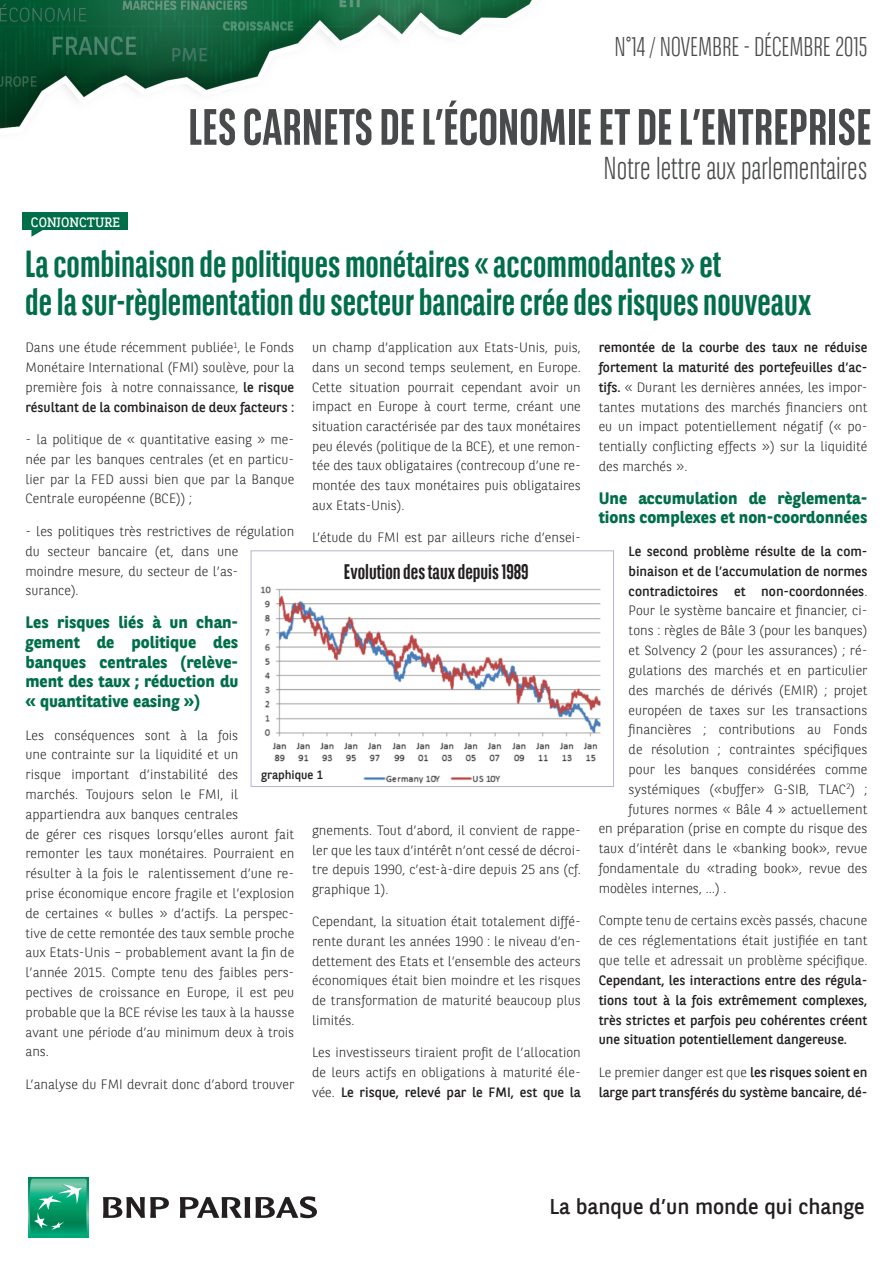
<style>
.page{position:relative;width:893px;height:1263px;background:#fff}
.page>*{position:absolute;margin:0;border:0;box-sizing:border-box;transform-origin:0 0}
.t1{font:700 51px "BNPP Sans Condensed";color:#494a4b}
.t2{font:700 37.5px/37.5px "BNPP Sans Condensed";color:#006e49}
.t3{font:300 31.5px "BNPP Sans Condensed";color:#494a4b}
.t4{font:300 27px "BNPP Sans Condensed";color:#494a4b}
.t5{font:21.3px "BNPP Sans";color:#231f20}
.t6{font:21.15px "BNPP Sans";color:#231f20}
.t7{font:700 21px "BNPP Sans Condensed";color:#231f20}
.t8{font:700 16.5px/19.8px "BNPP Sans";color:#006e49;text-align:justify}
.t9{font:300 13.5px/19.8px "BNPP Sans";color:#231f20;text-align:justify}
.t10{font:13.5px/19.8px "BNPP Sans";color:#231f20;text-align:justify}
.t11{font:13.5px "BNPP Slab Serif Expanded";color:#fff;scale:.83 1}
.t12{font:12px "BNPP Sans";color:#231f20}
.s1{font-weight:400}
.s2{font-weight:300}
</style>
<div class="page">
<svg style="left:28px;top:1177px;width:60px;height:60px"></svg>
<svg style="left:29px;top:1178px;width:59px;height:60px"></svg>
<svg style="left:103px;top:1197px;width:66px;height:21px"></svg>
<svg style="left:180px;top:1196px;width:137px;height:23px"></svg>
<div style="left:22px;top:213px;width:106px;height:17px;background:#006e49"></div>
<svg style="left:31px;top:230px;width:12px;height:7px"></svg>
<img style="left:0;top:0;width:532px;height:129px">
<div style="left:251px;top:551px;width:363px;height:236px;background:#fff;border:1px solid #b5b4cf"></div>
<img style="left:256px;top:586px;width:345px;height:200px">
<p class="t4" style="left:614px;top:32px;width:255px">N°14 / NOVEMBRE - DÉCEMBRE 2015</p>
<p class="t11" style="left:31px;top:215px;width:109px">CONJONCTURE</p>
<p class="t1" style="left:188px;top:100px;width:685px">LES CARNETS DE L’ÉCONOMIE ET DE L’ENTREPRISE</p>
<p class="t3" style="left:603px;top:151px;width:265px">Notre lettre aux parlementaires</p>
<p class="t2" style="left:25px;top:247px;width:788px">La combinaison de politiques monétaires « accommodantes » et<br>de la sur-règlementation du secteur bancaire crée des risques nouveaux</p>
<p class="t9" style="left:26px;top:337px;width:270px">Dans une étude récemment publiée<sup>1</sup>, le Fonds Monétaire International (FMI) soulève, pour la première fois à notre connaissance, <span class="s1">le risque résultant de la combinaison de deux facteurs :</span></p>
<p class="t9" style="left:26px;top:429px;width:270px">- la politique de « quantitative easing » me&shy;née par les banques centrales (et en particu&shy;lier par la FED aussi bien que par la Banque Centrale européenne (BCE)) ;</p>
<p class="t9" style="left:26px;top:521px;width:270px;text-align:left">- les politiques très restrictives de régulation du secteur bancaire (et, dans une<br>moindre mesure, du secteur de l’as&shy;surance).</p>
<p class="t8" style="left:26px;top:612px;width:214px">Les risques liés à un chan&shy;gement de politique des banques centrales (relève&shy;ment des taux ; réduction du « quantitative easing »)</p>
<p class="t9" style="left:26px;top:724px;width:270px;text-align:left">Les conséquences sont à la fois<br>une contrainte sur la liquidité et un<br>risque important d’instabilité des marchés. Toujours selon le FMI, il appartiendra aux banques centrales<br>de gérer ces risques lorsqu’elles auront fait remonter les taux monétaires. Pourraient en résulter à la fois le ralentissement d’une re&shy;prise économique encore fragile et l’explosion de certaines « bulles » d’actifs. La perspec&shy;tive de cette remontée des taux semble proche aux Etats-Unis – probablement avant la fin de l’année 2015. Compte tenu des faibles pers&shy;pectives de croissance en Europe, il est peu probable que la BCE révise les taux à la hausse avant une période d’au minimum deux à trois ans.</p>
<p class="t9" style="left:26px;top:1074px;width:270px">L’analyse du FMI devrait donc d’abord trouver</p>
<p class="t9" style="left:312px;top:337px;width:270px">un champ d’application aux Etats-Unis, puis, dans un second temps seulement, en Europe.<br>Cette situation pourrait cependant avoir un impact en Europe à court terme, créant une situation caractérisée par des taux monétaires peu élevés (politique de la BCE), et une remon&shy;tée des taux obligataires (contrecoup d’une re&shy;montée des taux monétaires puis obligataires aux Etats-Unis).</p>
<p class="t9" style="left:312px;top:527px;width:270px">L’étude du FMI est par ailleurs riche d’ensei-</p>
<p class="t9" style="left:599px;top:337px;width:270px"><span class="s1">remontée de la courbe des taux ne réduise fortement la maturité des portefeuilles d’ac&shy;tifs.</span> « Durant les dernières années, les impor&shy;tantes mutations des marchés financiers ont eu un impact potentiellement négatif (« po&shy;tentially conflicting effects ») sur la liquidité des marchés ».</p>
<p class="t8" style="left:599px;top:487px;width:270px">Une accumulation de règlementa&shy;tions complexes et non-coordonnées</p>
<p class="t10" style="left:629px;top:541px;width:240px">Le second problème résulte de la com-</p>
<p class="t10" style="left:629px;top:561px;width:240px">binaison et de l’accumulation de normes</p>
<p class="t10" style="left:629px;top:580px;width:240px">contradictoires et non-coordonnées<span class="s2">.</span></p>
<p class="t9" style="left:629px;top:600px;width:240px">Pour le système bancaire et financier, ci-</p>
<p class="t9" style="left:629px;top:620px;width:240px">tons : règles de Bâle 3 (pour les banques)</p>
<p class="t9" style="left:629px;top:640px;width:240px">et Solvency 2 (pour les assurances) ; ré-</p>
<p class="t9" style="left:629px;top:660px;width:240px">gulations des marchés et en particulier</p>
<p class="t9" style="left:629px;top:679px;width:240px">des marchés de dérivés (EMIR) ; projet</p>
<p class="t9" style="left:629px;top:699px;width:240px">européen de taxes sur les transactions</p>
<p class="t9" style="left:629px;top:719px;width:240px">financières ; contributions au Fonds</p>
<p class="t9" style="left:629px;top:739px;width:240px">de résolution ; contraintes spécifiques</p>
<p class="t9" style="left:629px;top:759px;width:240px">pour les banques considérées comme</p>
<p class="t9" style="left:629px;top:778px;width:240px">systémiques («buffer» G-SIB, TLAC<sup>2</sup>) ;</p>
<p class="t9" style="left:629px;top:798px;width:240px">futures normes « Bâle 4 » actuellement</p>
<p class="t9" style="left:599px;top:818px;width:270px">en préparation (prise en compte du risque des</p>
<p class="t9" style="left:599px;top:838px;width:270px">taux d’intérêt dans le «banking book», revue</p>
<p class="t9" style="left:599px;top:858px;width:270px">fondamentale du «trading book», revue des</p>
<p class="t9" style="left:599px;top:878px;width:129px">modèles internes, …) .</p>
<p class="t10" style="left:599px;top:910px;width:270px"><span class="s2">Compte tenu de certains excès passés, chacune de ces réglementations était justifiée en tant que telle et adressait un problème spécifique.<br></span>Cependant, les interactions entre des régula&shy;tions tout à la fois extrêmement complexes, très strictes et parfois peu cohérentes créent une situation potentiellement dangereuse.</p>
<p class="t10" style="left:599px;top:1062px;width:270px"><span class="s2">Le premier danger est que</span> les risques soient en large part transférés du système bancaire, dé-</p>
<p class="t7" style="left:344px;top:560px;width:186px">Evolution des taux depuis 1989</p>
<p class="t12" style="left:261px;top:766px;width:63px">graphique 1</p>
<p class="t9" style="left:312px;top:820px;width:270px">gnements. Tout d’abord, il convient de rappe&shy;ler que les taux d’intérêt n’ont cessé de décroi&shy;tre depuis 1990, c’est-à-dire depuis 25 ans (cf. graphique 1).</p>
<p class="t9" style="left:312px;top:911px;width:270px">Cependant, la situation était totalement diffé&shy;rente durant les années 1990 : le niveau d’en&shy;dettement des Etats et l’ensemble des acteurs économiques était bien moindre et les risques de transformation de maturité beaucoup plus limités.</p>
<p class="t9" style="left:312px;top:1042px;width:270px">Les investisseurs tiraient profit de l’allocation de leurs actifs en obligations à maturité éle&shy;vée. <span class="s1">Le risque, relevé par le FMI, est que la</span></p>
<h3 class="t5" style="left:549px;top:1192px;width:317px">La banque d’un monde qui change</h3>
<h3 class="t6" style="left:548px;top:1195px;width:315px">La banque d’un monde qui change</h3>
</div>
